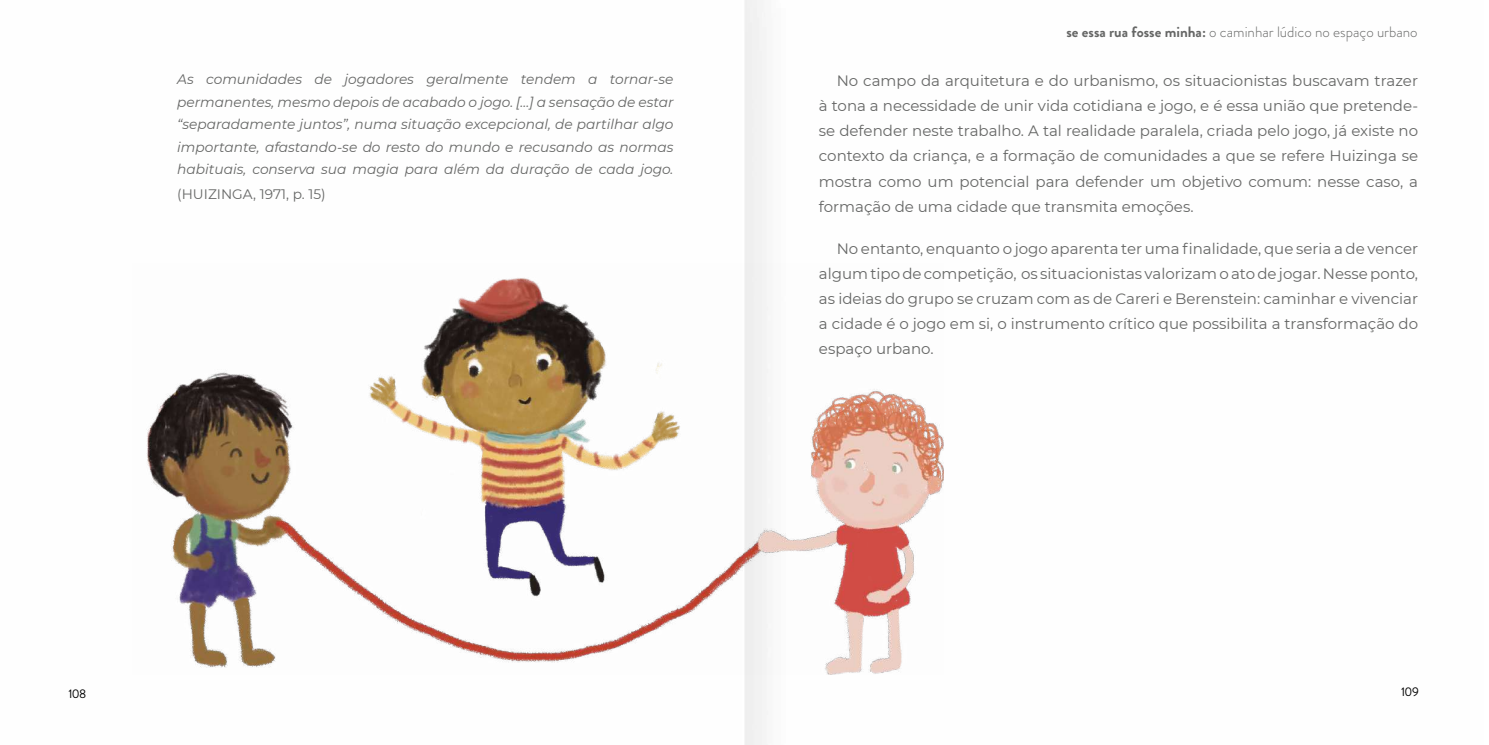
<style>
.page{position:relative;width:1489px;height:745px;background:#fff}
.page>*{position:absolute;margin:0;border:0;box-sizing:border-box;transform-origin:0 0}
.t1{font:15px/25px "Montserrat";color:#666766;text-align:justify}
.t2{font:300 15px "Brandon Grotesque";color:#666766}
.t3{font:italic 13.75px/22.5px "Montserrat";color:#666766;text-align:justify}
.t4{font:13.75px "Montserrat";color:#666766}
.t5{font:12.5px "Brandon Grotesque";letter-spacing:-.05em;color:#000}
.s1{font-weight:700}
</style>
<div class="page">
<img style="left:146px;top:263px;width:797px;height:410px">
<p class="t3" style="left:177px;top:68px;width:498px">As comunidades de jogadores geralmente tendem a tornar-se permanentes, mesmo depois de acabado o jogo. [...] a sensação de estar “separadamente juntos”, numa situação excepcional, de partilhar algo importante, afastando-se do resto do mundo e recusando as normas habituais, conserva sua magia para além da duração de cada jogo.</p>
<p class="t4" style="left:177px;top:185px;width:150px">(HUIZINGA, 1971, p. 15)</p>
<p class="t2" style="left:1066px;top:22px;width:353px"><span class="s1">se essa rua fosse minha:</span> o caminhar lúdico no espaço urbano</p>
<p class="t1" style="left:819px;top:68px;width:600px;text-indent:18px">No campo da arquitetura e do urbanismo, os situacionistas buscavam trazer à tona a necessidade de unir vida cotidiana e jogo, e é essa união que pretende&shy;se defender neste trabalho. A tal realidade paralela, criada pelo jogo, já existe no contexto da criança, e a formação de comunidades a que se refere Huizinga se mostra como um potencial para defender um objetivo comum: nesse caso, a formação de uma cidade que transmita emoções.</p>
<p class="t1" style="left:819px;top:236px;width:600px;text-indent:18px">No entanto, enquanto o jogo aparenta ter uma finalidade, que seria a de vencer algum tipo de competição, os situacionistas valorizam o ato de jogar. Nesse ponto, as ideias do grupo se cruzam com as de Careri e Berenstein: caminhar e vivenciar a cidade é o jogo em si, o instrumento crítico que possibilita a transformação do espaço urbano.</p>
<p class="t5" style="left:69px;top:684px;width:19px">108</p>
<p class="t5" style="left:1400px;top:682px;width:19px">109</p>
</div>
